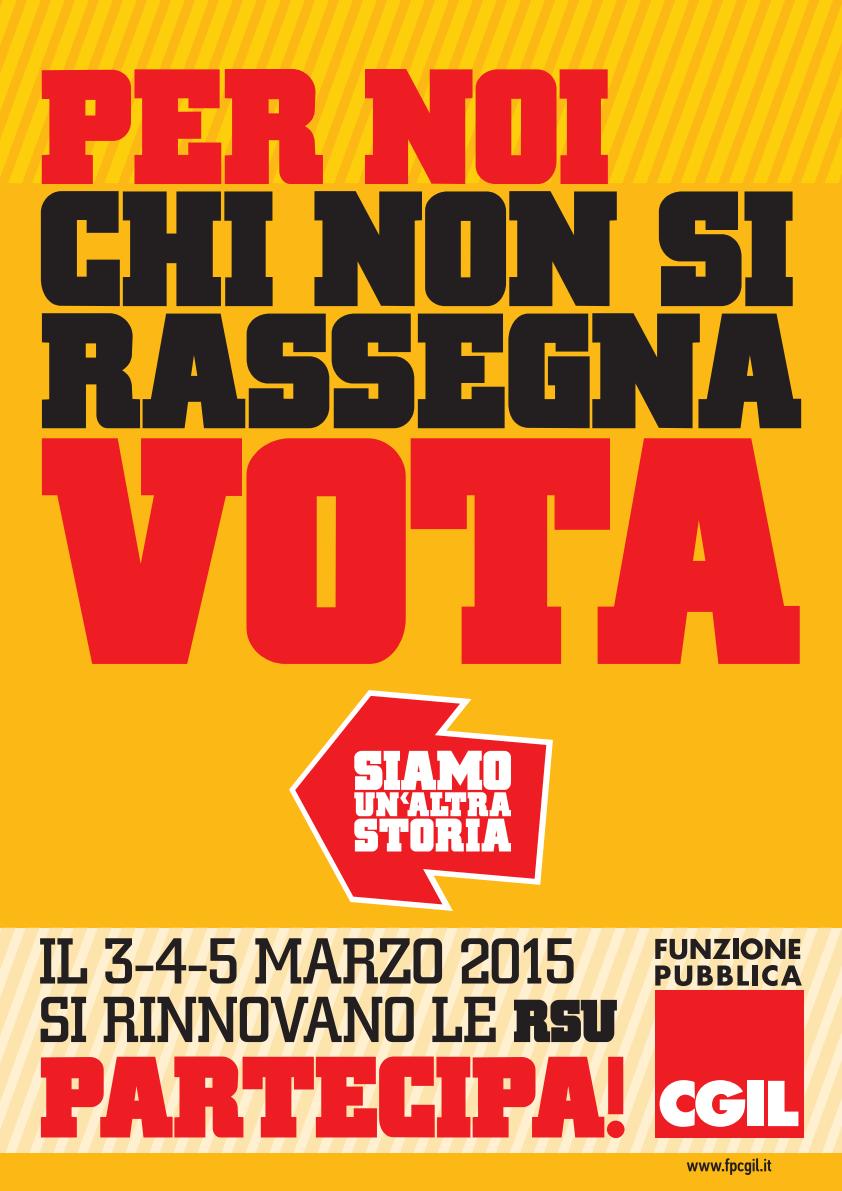
<style>
.page{position:relative;width:842px;height:1191px;background:#fcb814}
.page>*{position:absolute;margin:0;border:0;box-sizing:border-box;transform-origin:0 0}
.t1{font:349.1px "Blax Slab XXL";color:#ee1d23}
.t2{font:177.4px "Blax Slab XXL";letter-spacing:-.015em;color:#231f20}
.t3{font:177.4px "Blax Slab XXL";letter-spacing:-.015em;color:#ee1d23}
.t4{font:124.9px "Blax Slab XXL";letter-spacing:-.015em;color:#ee1d23}
.t5{font:65.3px "Square Slab Med";letter-spacing:-.01em;color:#231f20}
.s1{font-family:"Blax Slab XXL"}
</style>
<div class="page">
<svg style="left:0;top:0;width:8px;height:177px"></svg>
<svg style="left:8px;top:0;width:216px;height:183px;fill:#fdce0c"></svg>
<svg style="left:224px;top:0;width:24px;height:183px;fill:#fdce0c"></svg>
<svg style="left:248px;top:0;width:48px;height:183px;fill:#fdce0c"></svg>
<svg style="left:296px;top:0;width:96px;height:183px;fill:#fdce0c"></svg>
<svg style="left:392px;top:0;width:24px;height:183px;fill:#fdce0c"></svg>
<svg style="left:416px;top:0;width:24px;height:183px;fill:#fdce0c"></svg>
<svg style="left:440px;top:0;width:48px;height:183px;fill:#fdce0c"></svg>
<svg style="left:488px;top:0;width:96px;height:183px;fill:#fdce0c"></svg>
<svg style="left:584px;top:0;width:24px;height:183px;fill:#fdce0c"></svg>
<svg style="left:608px;top:0;width:24px;height:183px;fill:#fdce0c"></svg>
<svg style="left:632px;top:0;width:210px;height:183px"></svg>
<svg style="left:0;top:928px;width:25px;height:224px;background:#fde9bb"></svg>
<svg style="left:25px;top:928px;width:24px;height:224px;background:#fde9bb"></svg>
<svg style="left:49px;top:928px;width:24px;height:224px;background:#fde9bb"></svg>
<svg style="left:73px;top:928px;width:48px;height:224px;background:#fde9bb"></svg>
<svg style="left:121px;top:928px;width:96px;height:224px;background:#fde9bb"></svg>
<svg style="left:217px;top:928px;width:216px;height:224px;background:#fde9bb"></svg>
<svg style="left:433px;top:928px;width:24px;height:224px;background:#fde9bb"></svg>
<svg style="left:457px;top:928px;width:48px;height:224px;background:#fde9bb"></svg>
<svg style="left:505px;top:928px;width:96px;height:224px;background:#fde9bb"></svg>
<svg style="left:601px;top:928px;width:24px;height:224px;background:#fde9bb"></svg>
<svg style="left:625px;top:928px;width:24px;height:224px;background:#fde9bb"></svg>
<svg style="left:649px;top:928px;width:6px;height:224px"></svg>
<svg style="left:655px;top:928px;width:187px;height:224px;background:#e58576"></svg>
<svg style="left:687px;top:1158px;width:84px;height:17px"></svg>
<svg style="left:289px;top:690px;width:264px;height:221px"></svg>
<svg style="left:295px;top:696px;width:251px;height:208px;fill:#ee1d23"></svg>
<svg style="left:354px;top:750px;width:157px;height:101px;background:#fabdbf"></svg>
<p class="t3" style="left:39px;top:34px;width:574px">PER NOI</p>
<p class="t2" style="left:39px;top:156px;width:758px">CHI NON SI</p>
<p class="t2" style="left:39px;top:278px;width:765px">RASSEGNA</p>
<p class="t1" style="left:39px;top:369px;width:765px">VOTA</p>
<p class="t5" style="left:39px;top:920px;width:539px">IL 3-4-5 MARZO 2015</p>
<p class="t5" style="left:39px;top:979px;width:580px">SI RINNOVANO LE <span class="s1">RSU</span></p>
<p class="t4" style="left:39px;top:1032px;width:591px">PARTECIPA!</p>
</div>
